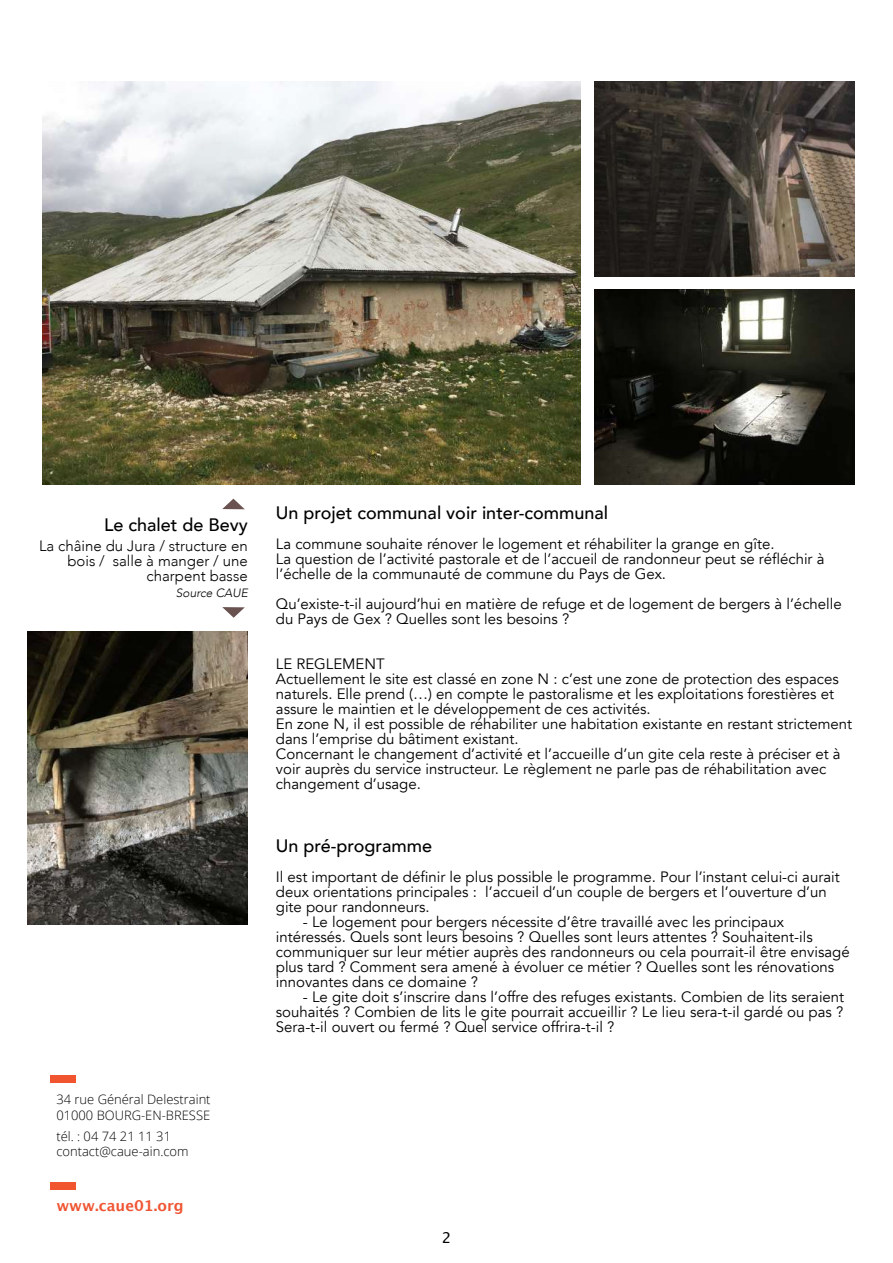
<style>
.page{position:relative;width:893px;height:1263px;background:#fff}
.page>*{position:absolute;margin:0;border:0;box-sizing:border-box;transform-origin:0 0}
.t1{font:500 18px "Avenir";color:#000001}
.t2{font:15px/15px "Avenir";color:#000001}
.t3{font:300 15px/15px "Avenir";color:#000001;text-align:right}
.t4{font:700 15px "Lucida Grande";color:#f05533}
.t5{font:15px "Lucida Grande";color:#000001}
.t6{font:300 12.9px/15.9px "Open Sans";color:#000001}
.t7{font:italic 300 12px "Avenir";color:#000001}
</style>
<div class="page">
<div style="left:51px;top:1075px;width:25px;height:8px;background:#f05530"></div>
<div style="left:51px;top:1182px;width:25px;height:7px;background:#f05530"></div>
<svg style="left:222px;top:499px;width:23px;height:10px"></svg>
<svg style="left:222px;top:607px;width:23px;height:11px"></svg>
<img style="left:43px;top:81px;width:537px;height:404px">
<img style="left:594px;top:290px;width:260px;height:195px">
<img style="left:594px;top:81px;width:260px;height:195px">
<img style="left:28px;top:631px;width:220px;height:294px">
<p class="t1" style="left:104px;top:513px;width:145px">Le chalet de Bevy</p>
<p class="t3" style="left:39px;top:538px;width:210px">La châine du Jura / structure en bois / salle à manger / une charpent basse</p>
<p class="t7" style="left:176px;top:585px;width:73px">Source CAUE</p>
<p class="t6" style="left:56px;top:1093px;width:156px">34 rue Général Delestraint<br>01000 BOURG-EN-BRESSE</p>
<p class="t6" style="left:56px;top:1130px;width:134px;line-height:15px">tél. : 04 74 21 11 31 contact@caue-ain.com</p>
<p class="t4" style="left:56px;top:1199px;width:129px">www.caue01.org</p>
<p class="t1" style="left:276px;top:501px;width:334px">Un projet communal voir inter-communal</p>
<p class="t2" style="left:276px;top:537px;width:550px">La commune souhaite rénover le logement et réhabiliter la grange en gîte.<br>La question de l’activité pastorale et de l’accueil de randonneur peut se réfléchir à l’échelle de la communauté de commune du Pays de Gex.</p>
<p class="t2" style="left:276px;top:597px;width:567px">Qu’existe-t-il aujourd’hui en matière de refuge et de logement de bergers à l’échelle du Pays de Gex ? Quelles sont les besoins ?</p>
<p class="t2" style="left:276px;top:657px;width:578px">LE REGLEMENT<br>Actuellement le site est classé en zone N : c’est une zone de protection des espaces naturels. Elle prend (…) en compte le pastoralisme et les exploitations forestières et assure le maintien et le développement de ces activités.<br>En zone N, il est possible de réhabiliter une habitation existante en restant strictement dans l’emprise du bâtiment existant.<br>Concernant le changement d’activité et l’accueille d’un gite cela reste à préciser et à voir auprès du service instructeur. Le règlement ne parle pas de réhabilitation avec changement d’usage.</p>
<p class="t1" style="left:276px;top:834px;width:158px">Un pré-programme</p>
<p class="t2" style="left:276px;top:870px;width:565px">Il est important de définir le plus possible le programme. Pour l’instant celui-ci aurait deux orientations principales : l’accueil d’un couple de bergers et l’ouverture d’un gite pour randonneurs.</p>
<p class="t2" style="left:276px;top:915px;width:575px;text-indent:27px">- Le logement pour bergers nécessite d’être travaillé avec les principaux intéressés. Quels sont leurs besoins ? Quelles sont leurs attentes ? Souhaitent-ils communiquer sur leur métier auprès des randonneurs ou cela pourrait-il être envisagé plus tard ? Comment sera amené à évoluer ce métier ? Quelles sont les rénovations innovantes dans ce domaine ?</p>
<p class="t2" style="left:276px;top:990px;width:570px;text-align:justify;text-indent:27px">- Le gite doit s’inscrire dans l’offre des refuges existants. Combien de lits seraient souhaités ? Combien de lits le gite pourrait accueillir ? Le lieu sera-t-il gardé ou pas ?<br>Sera-t-il ouvert ou fermé ? Quel service offrira-t-il ?</p>
<p class="t5" style="left:442px;top:1231px;width:11px">2</p>
</div>
